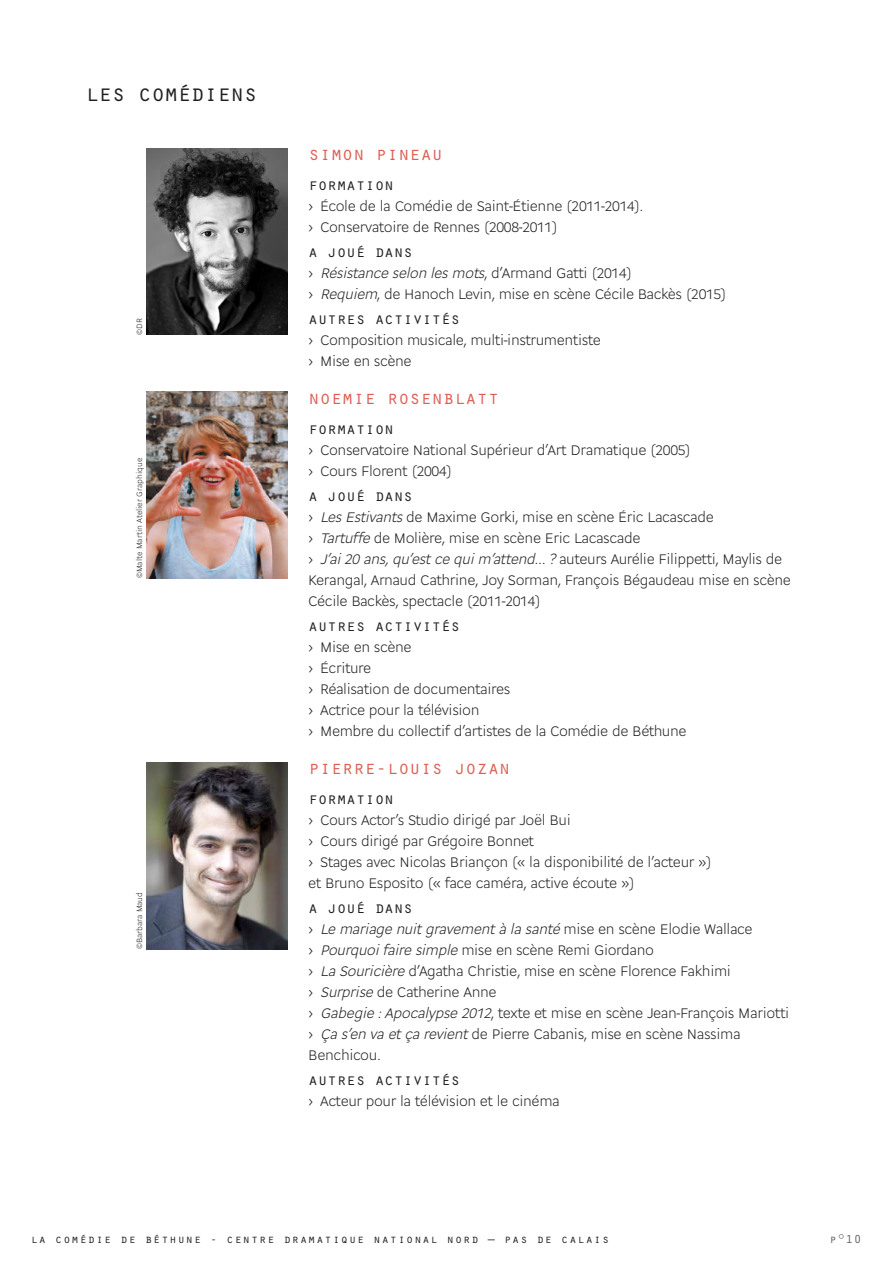
<style>
.page{position:relative;width:893px;height:1263px;background:#fff}
.page>*{position:absolute;margin:0;border:0;box-sizing:border-box;transform-origin:0 0}
.t1{font:24px "Orator Std";letter-spacing:-.05em;color:#231f20}
.t2{font:19.5px "Orator Std";letter-spacing:-.025em;color:#dc6056}
.t3{font:16.5px "Orator Std";letter-spacing:-.025em;color:#231f20}
.t4{font:300 15px/21px "Cogito";letter-spacing:-.025em;color:#231f20}
.t5{font:12px "Orator Std";letter-spacing:.08em;color:#231f20}
.t6{font:12px "Orator Std";color:#57585a}
.t7{font:300 8.25px "Cogito";color:#231f20}
.s1{font-family:"Cogito AGMM"}
.s2{font-style:italic}
</style>
<div class="page">
<img style="left:147px;top:148px;width:140px;height:187px">
<img style="left:147px;top:391px;width:140px;height:187px">
<img style="left:147px;top:762px;width:140px;height:187px">
<h1 class="t1" style="left:85px;top:76px;width:174px">les comédiens</h1>
<p class="t7" style="left:135px;top:335px;width:18px;rotate:-90deg">©DR</p>
<p class="t7" style="left:135px;top:578px;width:122px;rotate:-90deg">©Malte Martin Atelier Graphique</p>
<p class="t7" style="left:135px;top:949px;width:59px;rotate:-90deg">©Barbara Maud</p>
<h2 class="t2" style="left:308px;top:140px;width:137px">simon pineau</h2>
<p class="t3" style="left:308px;top:173px;width:87px">formation</p>
<p class="t4" style="left:308px;top:196px;width:336px"><span class="s1">›</span> École de la Comédie de Saint-Étienne (2011-2014). <span class="s1">›</span> Conservatoire de Rennes (2008-2011)</p>
<p class="t3" style="left:308px;top:240px;width:106px">a joué dans</p>
<p class="t4" style="left:308px;top:263px;width:420px"><span class="s1">›</span> <span class="s2">Résistance selon lesmots</span>, d ’A r m a n d G a tt i (2 0 1 4)<br><span class="s1">›</span> <span class="s2">Requiem</span>, de Hanoch Levin, mise en scène Cécile Backès (2015)</p>
<p class="t3" style="left:308px;top:307px;width:154px">autres activités</p>
<p class="t4" style="left:308px;top:330px;width:294px"><span class="s1">›</span> Composition musicale, multi-instrumentiste <span class="s1">›</span> Mise en scène</p>
<h2 class="t2" style="left:308px;top:384px;width:193px">noemie rosenblatt</h2>
<p class="t3" style="left:308px;top:417px;width:87px">formation</p>
<p class="t4" style="left:308px;top:440px;width:384px"><span class="s1">›</span> Conservatoire National Supérieur d’Art Dramatique (2005) <span class="s1">›</span> Cours Florent (2004)</p>
<p class="t3" style="left:308px;top:484px;width:106px">a joué dans</p>
<p class="t4" style="left:308px;top:507px;width:484px"><span class="s1">›</span> <span class="s2">LesEstivants</span>de Maxime Gorki, mise en scène Éric Lacascade<br><span class="s1">›</span> <span class="s2">Tartuffe</span> de Molière, mise en scène Eric Lacascade<br><span class="s1">›</span> <span class="s2">J’ai20 ans,qu’estce quim’attend...?</span>auteurs Aurélie Filippetti, Maylis de Kerangal, Arnaud Cathrine, Joy Sorman, François Bégaudeau mise en scène Cécile Backès, spectacle (2011-2014)</p>
<p class="t3" style="left:308px;top:614px;width:154px">autres activités</p>
<p class="t4" style="left:308px;top:637px;width:380px"><span class="s1">›</span> Mise en scène<br><span class="s1">›</span> Écriture<br><span class="s1">›</span> Réalisation de documentaires<br><span class="s1">›</span> Actrice pour la télévision<br><span class="s1">›</span> Membre du collectif d’artistes de la Comédie de Béthune</p>
<h2 class="t2" style="left:308px;top:754px;width:204px">pierre-louis jozan</h2>
<p class="t3" style="left:308px;top:787px;width:87px">formation</p>
<p class="t4" style="left:308px;top:810px;width:405px"><span class="s1">›</span> Cours Actor’s Studio dirigé par Joël Bui<br><span class="s1">›</span> Cours dirigé par Grégoire Bonnet<br><span class="s1">›</span> Stages avec Nicolas Briançon (« la disponibilité de l’acteur ») et Bruno Esposito (« face caméra, active écoute »)</p>
<p class="t3" style="left:308px;top:896px;width:106px">a joué dans</p>
<p class="t4" style="left:308px;top:919px;width:483px"><span class="s1">›</span> <span class="s2">Le mariage nuitgravementà la santé</span> m i s e e n s cè n e E l o d i e Wa l l a ce<br><span class="s1">›</span> <span class="s2">Pourquoifaire simple</span> mise en scène Remi Giordano<br><span class="s1">›</span> <span class="s2">La Souricière</span> d’Agatha Christie, mise en scène Florence Fakhimi<br><span class="s1">›</span> <span class="s2">Surprise</span> de Catherine Anne<br><span class="s1">›</span> <span class="s2">Gabegie :Apocalypse 2012</span>, texte et mise en scène Jean-François Mariotti <span class="s1">›</span> <span class="s2">Ça s’en va etça revient</span>de Pierre Cabanis, mise en scène Nassima Benchicou.</p>
<p class="t3" style="left:308px;top:1068px;width:154px">autres activités</p>
<p class="t4" style="left:308px;top:1091px;width:253px"><span class="s1">›</span> Acteur pour la télévision et le cinéma</p>
<p class="t5" style="left:31px;top:1231px;width:580px">la comédie de béthune - centre dramatique national nord — pas de calais</p>
<p class="t6" style="left:830px;top:1231px;width:33px">p°10</p>
</div>
